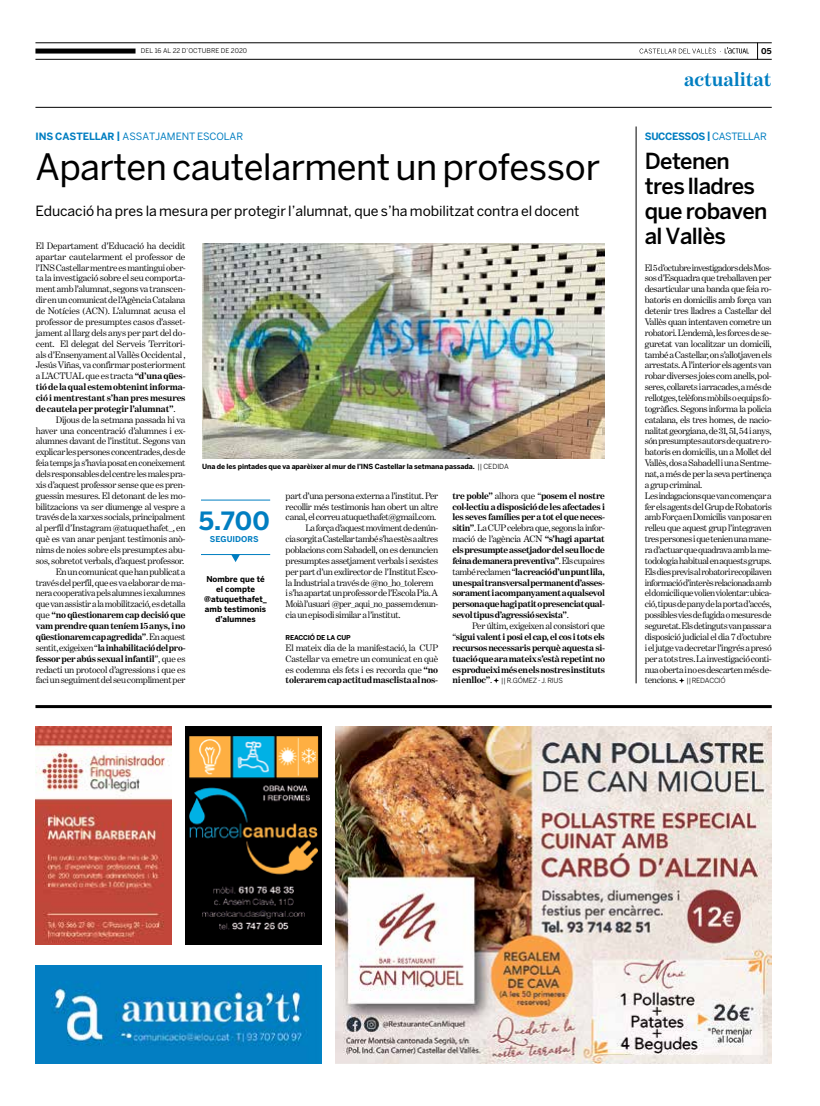
<style>
.page{position:relative;width:820px;height:1106px;background:#fff}
.page>*{position:absolute;margin:0;border:0;box-sizing:border-box;transform-origin:0 0}
.t1{font:36px "Benton Sans";color:#000}
.t2{font:700 25px "Benton Sans";color:#007ec1}
.t3{font:500 22px/25px "Benton Sans";letter-spacing:-.03em;color:#000}
.t4{font:700 20px "Benton Modern One";letter-spacing:-.005em;color:#007ec1}
.t5{font:14px "Benton Sans";letter-spacing:-.005em;color:#000}
.t6{font:700 10px "Benton Sans";color:#007ec1}
.t7{font:10px "Benton Sans";letter-spacing:-.005em;color:#007ec1}
.t8{font:10px "Benton Sans";letter-spacing:-.035em;color:#007ec1}
.t9{font:9.5px/10.9px "Benton Modern One";letter-spacing:-.035em;color:#000;text-align:justify}
.t10{font:700 9.5px/10.9px "Benton Modern One";letter-spacing:-.035em;color:#000;text-align:justify}
.t11{font:700 8px/10px "Benton Sans";color:#000;text-align:center}
.t12{font:700 8px "Benton Sans";letter-spacing:.005em;color:#007ec1}
.t13{font:700 7px "Benton Sans";letter-spacing:-.01em;color:#000}
.t14{font:7px "Benton Sans";letter-spacing:-.035em;color:#000}
.t15{font:700 6.7px "Benton Sans";letter-spacing:-.04em;color:#000}
.t16{font:6.5px "Benton Sans";letter-spacing:.005em;color:#000}
.s1{font-weight:700}
.s2{font-weight:400}
.s3{font-family:"Benton Modern One";font-weight:700;font-size:9.5px}
.s4{font-family:"Benton Modern One";font-size:9.5px}
</style>
<div class="page">
<svg style="left:757px;top:44px;width:1px;height:15px"></svg>
<svg style="left:639px;top:47px;width:109px;height:7px"></svg>
<hr style="left:35px;top:107px;width:736px;height:1px;background:#000">
<hr style="left:35px;top:43px;width:736px;height:1px;background:#000">
<hr style="left:35px;top:59px;width:736px;height:1px;background:#000">
<div style="left:35px;top:49px;width:100px;height:5px;background:#000"></div>
<hr style="left:35px;top:705px;width:736px;height:3px;background:#000">
<img style="left:202px;top:244px;width:402px;height:215px">
<hr style="left:201px;top:499px;width:69px;height:1px;background:#007ec1">
<hr style="left:201px;top:554px;width:69px;height:1px;background:#007ec1">
<svg style="left:231px;top:555px;width:9px;height:7px"></svg>
<svg style="left:493px;top:678px;width:6px;height:5px"></svg>
<svg style="left:679px;top:678px;width:5px;height:5px"></svg>
<hr style="left:635px;top:126px;width:1px;height:557px;background:#000">
<img style="left:335px;top:726px;width:436px;height:337px">
<img style="left:186px;top:726px;width:135px;height:218px">
<img style="left:36px;top:726px;width:135px;height:218px">
<img style="left:35px;top:965px;width:286px;height:98px">
<p class="t16" style="left:141px;top:47px;width:108px">DEL 16 AL 22 D’OCTUBRE DE 2020</p>
<p class="t11" style="left:761px;top:46px;width:12px">05</p>
<h3 class="t4" style="left:684px;top:68px;width:89px">actualitat</h3>
<p class="t6" style="left:35px;top:131px;width:35px">INS Castellar</p>
<p class="t7" style="left:116px;top:131px;width:128px"><span class="s1">|</span> assatjament escolar</p>
<p class="t6" style="left:644px;top:131px;width:8px">successos</p>
<p class="t8" style="left:706px;top:131px;width:62px"><span class="s1">|</span> castellar</p>
<h1 class="t1" style="left:35px;top:145px;width:566px">Aparten cautelarment un professor</h1>
<h3 class="t5" style="left:35px;top:203px;width:545px">Educació ha pres la mesura per protegir l’alumnat, que s’ha mobilitzat contra el docent</h3>
<p class="t9" style="left:36px;top:240px;width:151px">El Departament d’Educació ha decidit apartar cautelarment el professor de l’INS Castellar mentre es mantingui ober&shy;ta la investigació sobre el seu comporta&shy;ment amb l’alumnat, segons va transcen&shy;dir en un comunicat de l’Agència Catalana de Notícies (ACN). L’alumnat acusa el professor de presumptes casos d’asset&shy;jament al llarg dels anys per part del do&shy;cent. El delegat del Serveis Territori&shy;als d’Ensenyament al Vallès Occidental , Jesús Viñas, va confirmar posteriorment a L’ACTUAL que es tracta <span class="s1">“d’una qües&shy;tió de la qual estem obtenint informa&shy;ció i mentrestant s’han pres mesures de cautela per protegir l’alumnat”</span>.</p>
<p class="t9" style="left:36px;top:414px;width:151px;text-align:right">Dijous de la setmana passada hi va haver una concentració d’alumnes i ex&shy;alumnes davant de l’institut. Segons van explicar les persones concentrades, des de feia temps ja s’havia posat en coneixement dels responsables del centre les males pra&shy;xis d’aquest professor sense que es pren&shy;guessin mesures. El detonant de les mo&shy;bilitzacions va ser diumenge al vespre a través de la xarxes socials, principalment al perfil d’Instagram @atuquethafet_, en què es van anar penjant testimonis anò&shy;nims de noies sobre els presumptes abu&shy;sos, sobretot verbals, d’aquest professor.<br>En un comunicat que han publicat a través del perfil, que es va elaborar de ma&shy;nera cooperativa pels alumnes i exalumnes que van assistir a la mobilització, es detalla que <span class="s1">“no qüestionarem cap decisió que vam prendre quan teníem 15 anys, i no qüestionarem cap agredida”</span>. En aquest sentit, exigeixen “<span class="s1">la inhabilitació del pro&shy;fessor per abús sexual infantil</span>”, que es redacti un protocol d’agressions i que es faci un seguiment del seu compliment per</p>
<p class="t13" style="left:202px;top:462px;width:308px">Una de les pintades que va aparèixer al mur de l’INS Castellar la setmana passada. <span class="s2">|| CEDIDA</span></p>
<p class="t10" style="left:452px;top:490px;width:154px">tre poble” <span class="s2">alhora que “</span>posem el nostre col·lectiu a disposició de les afectades i les seves famílies per a tot el que neces&shy;sitin”<span class="s2">. La CUP celebra que, segons la infor&shy;mació de l’agència ACN</span> “s’hagi apartat els presumpte assetjador del seu lloc de feina de manera preventiva”<span class="s2">. Els cupaires també reclamen “</span>la creació d’un punt lila, un espai transversal permanent d’asses&shy;sorament i acompanyament a qualsevol persona que hagi patit o presenciat qual&shy;sevol tipus d’agressió sexista”<span class="s2">.</span></p>
<p class="t10" style="left:452px;top:620px;width:154px;text-indent:20px"><span class="s2">Per últim, exigeixen al consistori que “</span>sigui valent i posi el cap, el cos i tots els recursos necessaris perquè aquesta si&shy;tuació que ara mateix s’està repetint no es produeixi més en els nostres instituts</p>
<p class="t14" style="left:452px;top:676px;width:100px"><span class="s3">ni enlloc”</span><span class="s4">.</span> || R.GÓMEZ - J. RIUS</p>
<p class="t9" style="left:285px;top:490px;width:154px">part d’una persona externa a l’institut. Per</p>
<p class="t9" style="left:285px;top:501px;width:154px">recollir més testimonis han obert un altre</p>
<p class="t9" style="left:285px;top:512px;width:152px">canal, el correu atuquethafet@gmail.com.</p>
<p class="t9" style="left:305px;top:522px;width:134px">La força d’aquest moviment de denún-</p>
<p class="t9" style="left:285px;top:533px;width:154px">cia sorgit a Castellar també s’ha estès a altres</p>
<p class="t9" style="left:285px;top:544px;width:154px">poblacions com Sabadell, on es denuncien</p>
<p class="t9" style="left:285px;top:555px;width:154px">presumptes assetjament verbals i sexistes</p>
<p class="t9" style="left:285px;top:566px;width:154px">per part d’un exdirector de l’Institut Esco-</p>
<p class="t9" style="left:285px;top:577px;width:149px">la Industrial a través de @no_ho_tolerem</p>
<p class="t9" style="left:285px;top:588px;width:154px">i s’ha apartat un professor de l’Escola Pia. A</p>
<p class="t9" style="left:285px;top:598px;width:154px">Moià l’usuari @per_aqui_no_passem denun-</p>
<p class="t9" style="left:285px;top:609px;width:117px">cia un episodi similar a l’institut.</p>
<p class="t15" style="left:285px;top:633px;width:66px">REACCIÓ DE LA CUP</p>
<p class="t9" style="left:285px;top:642px;width:154px">El mateix dia de la manifestació, la CUP Castellar va emetre un comunicat en què es codemna els fets i es recorda que <span class="s1">“no tolerarem cap actitud masclista al nos-</span></p>
<h2 class="t2" style="left:199px;top:506px;width:73px">5.700</h2>
<p class="t12" style="left:210px;top:534px;width:50px">SEGUIDORS</p>
<p class="t11" style="left:204px;top:574px;width:64px">Nombre que té el compte @atuquethafet_ amb testimonis d’alumnes</p>
<h3 class="t3" style="left:644px;top:148px;width:124px">Detenen tres lladres que robaven al Vallès</h3>
<p class="t9" style="left:644px;top:262px;width:128px;text-align:left">El 5 d’octubre investigadors dels Mos&shy;sos d’Esquadra que treballaven per desarticular una banda que feia ro&shy;batoris en domicilis amb força van detenir tres lladres a Castellar del Vallès quan intentaven cometre un robatori. L’endemà, les forces de se&shy;guretat van localitzar un domicili, també a Castellar, on s’allotjaven els arrestats. A l’interior els agents van robar diverses joies com anells, pol&shy;seres, collarets i arracades, a més de rellotges, telèfons mòbils o equips fo&shy;togràfics. Segons informa la policia catalana, els tres homes, de nacio&shy;nalitat georgiana, de 31, 51, 54 i anys, són presumptes autors de quatre ro&shy;batoris en domicilis, un a Mollet del Vallès, dos a Sabadell i un a Sentme&shy;nat, a més de per la seva pertinença a grup criminal.<br>Les indagacions que van començar a fer els agents del Grup de Robatoris amb Força en Domicilis van posar en relleu que aquest grup l’integraven tres persones i que tenien una mane&shy;ra d’actuar que quadrava amb la me&shy;todologia habitual en aquests grups.<br>Els dies previs al robatori recopilaven informació d’interès relacionada amb el domicili que volien violentar: ubica&shy;ció, tipus de pany de la porta d’accés, possibles vies de fugida o mesures de seguretat. Els detinguts van passar a disposició judicial el dia 7 d’octubre i el jutge va decretar l’ingrés a presó per a tots tres. La investigació conti&shy;nua oberta i no es descarten més de-</p>
<p class="t14" style="left:644px;top:676px;width:82px"><span class="s4">tencions.</span> || REDACCIÓ</p>
</div>
